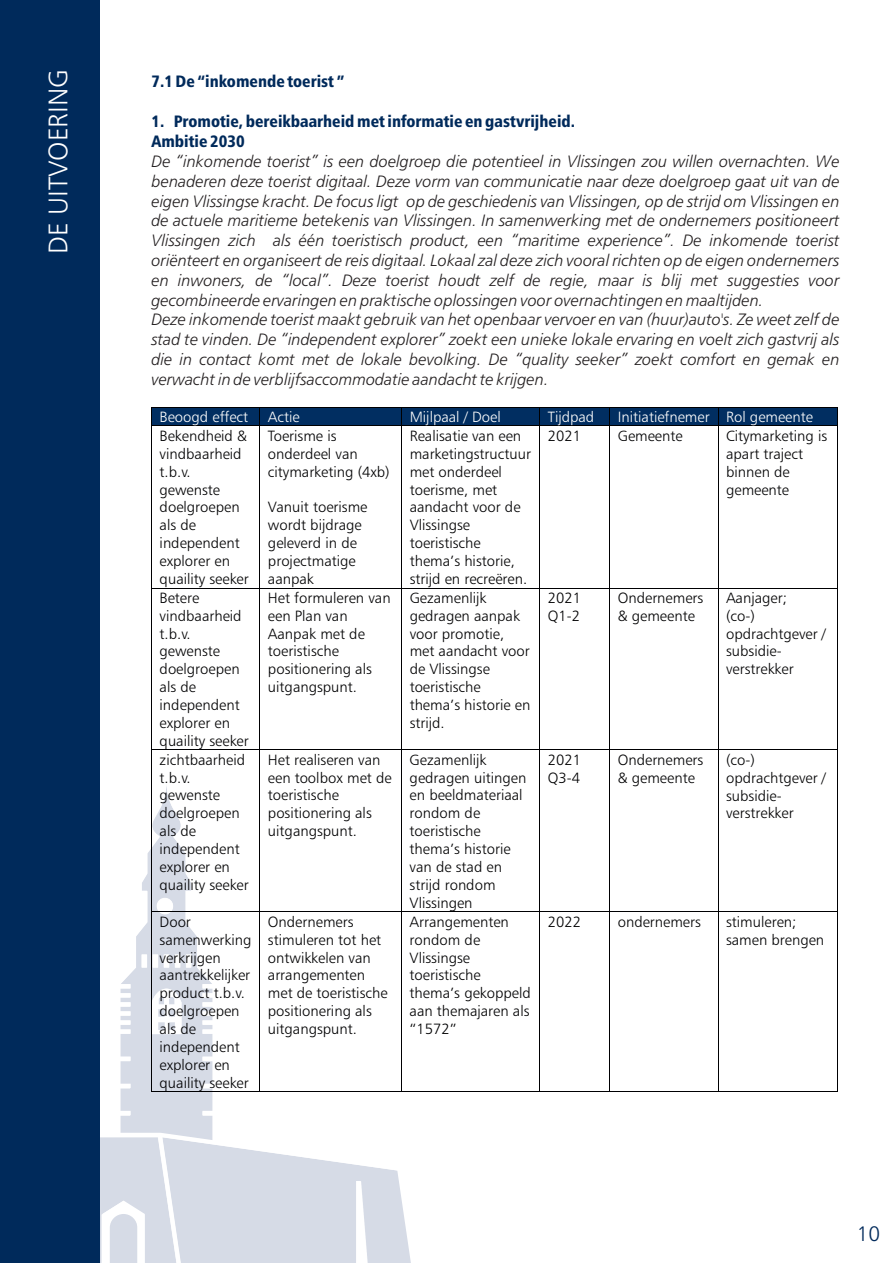
<style>
.page{position:relative;width:893px;height:1263px;background:#fff}
.page>*{position:absolute;margin:0;border:0;box-sizing:border-box;transform-origin:0 0}
.t1{font:27px "Humanist 777 BT Light B";color:#fff}
.t2{font:21px "Humanist 777 BT Light B";color:#002a5b}
.t3{font:16.5px/19.8px "Humanist 777 BT Light Italic B";color:#231f20}
.t4{font:16.5px/20.1px "Humanist 777 BT Black Condensed B";color:#002a5b}
.t5{font:14.85px/17.9px "Humanist 777 BT Light B";color:#000002}
.t6{font:14.85px "Humanist 777 BT Light B";color:#fff}
</style>
<div class="page">
<img style="left:100px;top:1137px;width:62px;height:126px">
<div style="left:0;top:0;width:100px;height:1263px;background:#002a5b"></div>
<img style="left:162px;top:1140px;width:249px;height:123px">
<img style="left:121px;top:786px;width:92px;height:354px">
<svg style="left:159px;top:997px;width:15px;height:7px"></svg>
<svg style="left:159px;top:1010px;width:15px;height:19px"></svg>
<hr style="left:151px;top:426px;width:1px;height:162px;background:#000002">
<hr style="left:260px;top:426px;width:1px;height:162px;background:#000002">
<hr style="left:401px;top:426px;width:1px;height:162px;background:#000002">
<hr style="left:539px;top:426px;width:1px;height:162px;background:#000002">
<hr style="left:609px;top:426px;width:1px;height:162px;background:#000002">
<hr style="left:718px;top:426px;width:1px;height:162px;background:#000002">
<hr style="left:837px;top:426px;width:1px;height:162px;background:#000002">
<hr style="left:152px;top:588px;width:108px;height:1px;background:#000002">
<hr style="left:260px;top:588px;width:141px;height:1px;background:#000002">
<hr style="left:402px;top:588px;width:137px;height:1px;background:#000002">
<hr style="left:540px;top:588px;width:69px;height:1px;background:#000002">
<hr style="left:610px;top:588px;width:108px;height:1px;background:#000002">
<hr style="left:718px;top:588px;width:119px;height:1px;background:#000002">
<hr style="left:151px;top:588px;width:1px;height:161px;background:#000002">
<hr style="left:260px;top:588px;width:1px;height:161px;background:#000002">
<hr style="left:401px;top:588px;width:1px;height:161px;background:#000002">
<hr style="left:539px;top:588px;width:1px;height:161px;background:#000002">
<hr style="left:609px;top:588px;width:1px;height:161px;background:#000002">
<hr style="left:718px;top:588px;width:1px;height:161px;background:#000002">
<hr style="left:837px;top:588px;width:1px;height:161px;background:#000002">
<hr style="left:152px;top:749px;width:108px;height:1px;background:#000002">
<hr style="left:260px;top:749px;width:141px;height:1px;background:#000002">
<hr style="left:402px;top:749px;width:137px;height:1px;background:#000002">
<hr style="left:540px;top:749px;width:69px;height:1px;background:#000002">
<hr style="left:610px;top:749px;width:108px;height:1px;background:#000002">
<hr style="left:718px;top:749px;width:119px;height:1px;background:#000002">
<hr style="left:151px;top:750px;width:1px;height:161px;background:#000002">
<hr style="left:260px;top:750px;width:1px;height:161px;background:#000002">
<hr style="left:401px;top:750px;width:1px;height:161px;background:#000002">
<hr style="left:539px;top:750px;width:1px;height:161px;background:#000002">
<hr style="left:609px;top:750px;width:1px;height:161px;background:#000002">
<hr style="left:718px;top:750px;width:1px;height:161px;background:#000002">
<hr style="left:837px;top:750px;width:1px;height:161px;background:#000002">
<hr style="left:152px;top:911px;width:108px;height:1px;background:#000002">
<hr style="left:260px;top:911px;width:141px;height:1px;background:#000002">
<hr style="left:402px;top:911px;width:137px;height:1px;background:#000002">
<hr style="left:540px;top:911px;width:69px;height:1px;background:#000002">
<hr style="left:610px;top:911px;width:108px;height:1px;background:#000002">
<hr style="left:718px;top:911px;width:119px;height:1px;background:#000002">
<hr style="left:151px;top:912px;width:1px;height:179px;background:#000002">
<hr style="left:260px;top:912px;width:1px;height:179px;background:#000002">
<hr style="left:401px;top:912px;width:1px;height:179px;background:#000002">
<hr style="left:539px;top:912px;width:1px;height:179px;background:#000002">
<hr style="left:609px;top:912px;width:1px;height:179px;background:#000002">
<hr style="left:718px;top:912px;width:1px;height:179px;background:#000002">
<hr style="left:837px;top:912px;width:1px;height:179px;background:#000002">
<hr style="left:152px;top:1091px;width:108px;height:1px;background:#000002">
<hr style="left:260px;top:1091px;width:141px;height:1px;background:#000002">
<hr style="left:402px;top:1091px;width:137px;height:1px;background:#000002">
<hr style="left:540px;top:1091px;width:69px;height:1px;background:#000002">
<hr style="left:610px;top:1091px;width:108px;height:1px;background:#000002">
<hr style="left:718px;top:1091px;width:119px;height:1px;background:#000002">
<div style="left:152px;top:407px;width:685px;height:18px;background:#012e61"></div>
<hr style="left:152px;top:407px;width:108px;height:1px;background:#000002">
<hr style="left:260px;top:407px;width:141px;height:1px;background:#000002">
<hr style="left:402px;top:407px;width:137px;height:1px;background:#000002">
<hr style="left:540px;top:407px;width:69px;height:1px;background:#000002">
<hr style="left:610px;top:407px;width:108px;height:1px;background:#000002">
<hr style="left:718px;top:407px;width:119px;height:1px;background:#000002">
<svg style="left:151px;top:407px;width:1px;height:19px"></svg>
<hr style="left:152px;top:425px;width:108px;height:1px;background:#000002">
<hr style="left:260px;top:425px;width:141px;height:1px;background:#000002">
<svg style="left:401px;top:407px;width:1px;height:19px"></svg>
<hr style="left:402px;top:425px;width:137px;height:1px;background:#000002">
<svg style="left:539px;top:407px;width:1px;height:19px"></svg>
<hr style="left:540px;top:425px;width:69px;height:1px;background:#000002">
<svg style="left:609px;top:407px;width:1px;height:19px"></svg>
<hr style="left:610px;top:425px;width:108px;height:1px;background:#000002">
<svg style="left:718px;top:408px;width:1px;height:17px"></svg>
<hr style="left:718px;top:425px;width:119px;height:1px;background:#000002">
<svg style="left:837px;top:407px;width:1px;height:19px"></svg>
<img style="left:110px;top:1214px;width:27px;height:49px">
<h1 class="t1" style="left:47px;top:254px;width:186px;rotate:-90deg">DE UITVOERING</h1>
<h4 class="t4" style="left:151px;top:72px;width:194px">7.1 De “inkomende toerist ”</h4>
<h5 class="t4" style="left:151px;top:113px;width:425px">1. Promotie, bereikbaarheid met informatie en gastvrijheid.<br>Ambitie 2030</h5>
<p class="t3" style="left:151px;top:153px;width:690px">De “inkomende toerist” is een doelgroep die potentieel in Vlissingen zou willen overnachten. We benaderen deze toerist digitaal. Deze vorm van communicatie naar deze doelgroep gaat uit van de eigen Vlissingse kracht. De focus ligt op de geschiedenis van Vlissingen, op de strijd om Vlissingen en de actuele maritieme betekenis van Vlissingen. In samenwerking met de ondernemers positioneert Vlissingen zich als één toeristisch product, een “maritime experience”. De inkomende toerist oriënteert en organiseert de reis digitaal. Lokaal zal deze zich vooral richten op de eigen ondernemers en inwoners, de “local”. Deze toerist houdt zelf de regie, maar is blij met suggesties voor gecombineerde ervaringen en praktische oplossingen voor overnachtingen en maaltijden.<br>Deze inkomende toerist maakt gebruik van het openbaar vervoer en van (huur)auto's. Ze weet zelf de stad te vinden. De “independent explorer” zoekt een unieke lokale ervaring en voelt zich gastvrij als die in contact komt met de lokale bevolking. De “quality seeker” zoekt comfort en gemak en verwacht in de verblijfsaccommodatie aandacht te krijgen.</p>
<p class="t6" style="left:160px;top:411px;width:90px">Beoogd effect</p>
<p class="t6" style="left:268px;top:411px;width:33px">Actie</p>
<p class="t6" style="left:410px;top:411px;width:93px">Mijlpaal / Doel</p>
<p class="t6" style="left:548px;top:411px;width:48px">Tijdpad</p>
<p class="t6" style="left:618px;top:411px;width:93px">Initiatiefnemer</p>
<p class="t6" style="left:726px;top:411px;width:88px">Rol gemeente</p>
<p class="t5" style="left:160px;top:428px;width:91px">Bekendheid &amp; vindbaarheid t.b.v. gewenste doelgroepen als de independent explorer en quaility seeker</p>
<p class="t5" style="left:268px;top:428px;width:123px">Toerisme is onderdeel van citymarketing (4xb)</p>
<p class="t5" style="left:410px;top:428px;width:123px">Realisatie van een marketingstructuur met onderdeel toerisme, met aandacht voor de<br>Vlissingse toeristische thema’s historie, strijd en recreëren.</p>
<p class="t5" style="left:548px;top:428px;width:35px">2021</p>
<p class="t5" style="left:618px;top:428px;width:66px">Gemeente</p>
<p class="t5" style="left:726px;top:428px;width:103px">Citymarketing is apart traject binnen de gemeente</p>
<p class="t5" style="left:268px;top:500px;width:101px">Vanuit toerisme wordt bijdrage geleverd in de projectmatige aanpak</p>
<p class="t5" style="left:160px;top:590px;width:91px">Betere vindbaarheid t.b.v. gewenste doelgroepen als de independent explorer en quaility seeker</p>
<p class="t5" style="left:268px;top:590px;width:124px">Het formuleren van een Plan van<br>Aanpak met de toeristische positionering als uitgangspunt.</p>
<p class="t5" style="left:410px;top:590px;width:122px">Gezamenlijk gedragen aanpak voor promotie, met aandacht voor de Vlissingse toeristische thema’s historie en strijd.</p>
<p class="t5" style="left:548px;top:590px;width:35px">2021<br>Q1-2</p>
<p class="t5" style="left:618px;top:590px;width:87px">Ondernemers &amp; gemeente</p>
<p class="t5" style="left:726px;top:590px;width:101px">Aanjager;<br>(co-) opdrachtgever / subsidie&shy;verstrekker</p>
<p class="t5" style="left:160px;top:752px;width:91px">zichtbaarheid t.b.v. gewenste doelgroepen als de independent explorer en quaility seeker</p>
<p class="t5" style="left:268px;top:752px;width:125px">Het realiseren van een toolbox met de toeristische positionering als uitgangspunt.</p>
<p class="t5" style="left:410px;top:752px;width:118px">Gezamenlijk gedragen uitingen en beeldmateriaal rondom de toeristische thema’s historie van de stad en strijd rondom<br>Vlissingen</p>
<p class="t5" style="left:548px;top:752px;width:35px">2021<br>Q3-4</p>
<p class="t5" style="left:618px;top:752px;width:87px">Ondernemers &amp; gemeente</p>
<p class="t5" style="left:726px;top:752px;width:101px">(co-) opdrachtgever / subsidie&shy;verstrekker</p>
<p class="t5" style="left:160px;top:914px;width:93px">Door samenwerking verkrijgen aantrekkelijker product t.b.v. doelgroepen als de independent explorer en quaility seeker</p>
<p class="t5" style="left:268px;top:914px;width:121px">Ondernemers stimuleren tot het ontwikkelen van arrangementen met de toeristische positionering als uitgangspunt.</p>
<p class="t5" style="left:410px;top:914px;width:123px">Arrangementen rondom de<br>Vlissingse toeristische thema’s gekoppeld aan themajaren als “1572”</p>
<p class="t5" style="left:548px;top:914px;width:35px">2022</p>
<p class="t5" style="left:618px;top:914px;width:85px">ondernemers</p>
<p class="t5" style="left:726px;top:914px;width:100px">stimuleren; samen brengen</p>
<h2 class="t2" style="left:857px;top:1225px;width:25px">10</h2>
</div>
